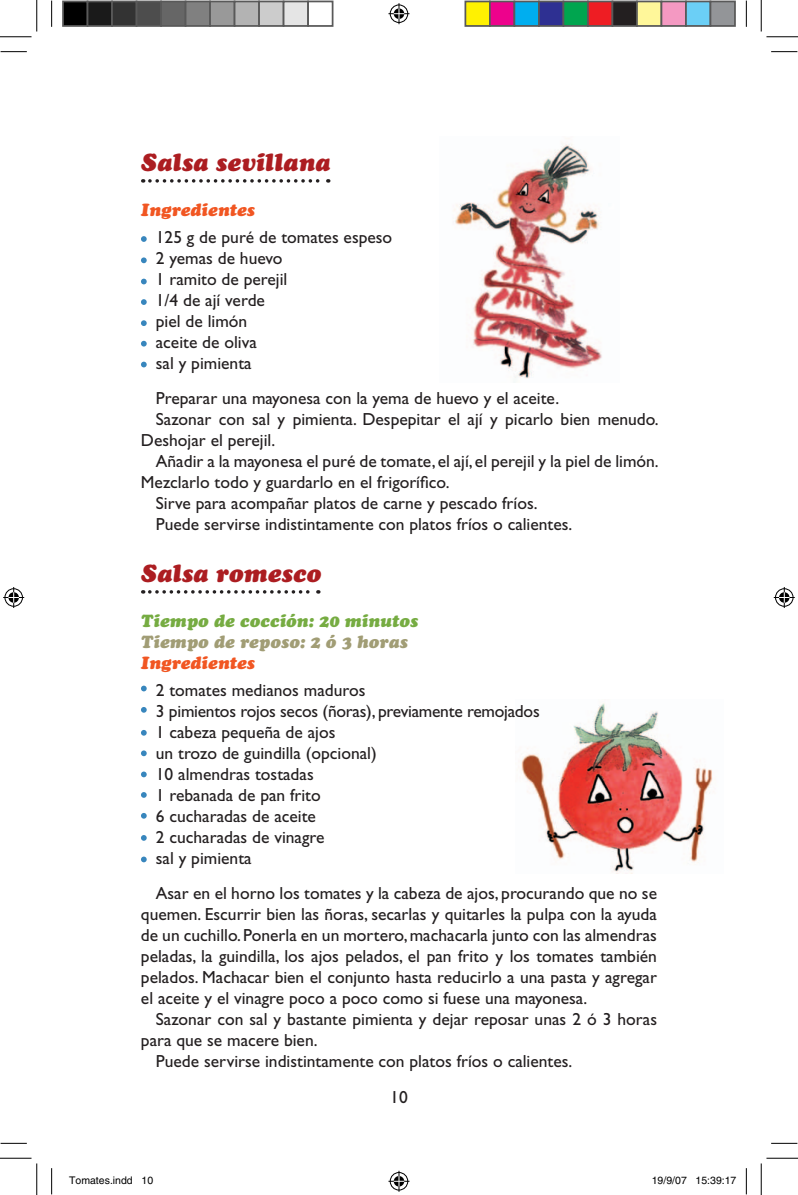
<style>
.page{position:relative;width:798px;height:1195px;background:#fff}
.page>*{position:absolute;margin:0;border:0;box-sizing:border-box;transform-origin:0 0}
.t1{font:italic 900 24.5px "Cooper";color:#ac1d21}
.t2{font:17.5px/21px "Gill Sans";color:#231f20}
.t3{font:italic 900 17.5px "Cooper";color:#76ac42}
.t4{font:italic 900 17.5px "Cooper";color:#f15622}
.t5{font:italic 900 17.5px "Cooper";color:#a19d75}
.t6{font:10.5px "Helvetica";color:#000}
</style>
<div class="page">
<img style="left:521px;top:703px;width:192px;height:171px">
<img style="left:453px;top:144px;width:149px;height:235px">
<svg style="left:150px;top:590px;width:169px;height:3px"></svg>
<svg style="left:141px;top:685px;width:6px;height:6px"></svg>
<svg style="left:141px;top:707px;width:6px;height:5px"></svg>
<svg style="left:141px;top:730px;width:6px;height:5px"></svg>
<svg style="left:141px;top:750px;width:6px;height:6px"></svg>
<svg style="left:141px;top:771px;width:6px;height:6px"></svg>
<svg style="left:141px;top:792px;width:6px;height:6px"></svg>
<svg style="left:141px;top:813px;width:6px;height:5px"></svg>
<svg style="left:141px;top:835px;width:6px;height:6px"></svg>
<svg style="left:141px;top:856px;width:6px;height:6px"></svg>
<svg style="left:150px;top:179px;width:179px;height:4px"></svg>
<svg style="left:141px;top:236px;width:6px;height:6px"></svg>
<svg style="left:141px;top:257px;width:6px;height:6px"></svg>
<svg style="left:141px;top:279px;width:6px;height:5px"></svg>
<svg style="left:141px;top:299px;width:6px;height:6px"></svg>
<svg style="left:141px;top:320px;width:6px;height:6px"></svg>
<svg style="left:141px;top:341px;width:6px;height:5px"></svg>
<svg style="left:141px;top:362px;width:6px;height:5px"></svg>
<svg style="left:1px;top:51px;width:26px;height:1px"></svg>
<svg style="left:771px;top:51px;width:26px;height:1px"></svg>
<svg style="left:1px;top:1143px;width:26px;height:1px"></svg>
<svg style="left:771px;top:1143px;width:26px;height:1px"></svg>
<svg style="left:51px;top:1px;width:1px;height:26px"></svg>
<svg style="left:51px;top:1168px;width:1px;height:26px"></svg>
<svg style="left:746px;top:1px;width:1px;height:26px"></svg>
<svg style="left:746px;top:1168px;width:1px;height:26px"></svg>
<hr style="left:0;top:36px;width:32px;height:1px;background:#000">
<hr style="left:766px;top:36px;width:32px;height:1px;background:#000">
<hr style="left:0;top:1158px;width:32px;height:1px;background:#000">
<hr style="left:766px;top:1158px;width:32px;height:1px;background:#000">
<hr style="left:36px;top:0;width:1px;height:31px;background:#000">
<hr style="left:36px;top:1163px;width:1px;height:32px;background:#000">
<hr style="left:761px;top:0;width:1px;height:31px;background:#000">
<hr style="left:761px;top:1163px;width:1px;height:32px;background:#000">
<svg style="left:388px;top:3px;width:21px;height:21px"></svg>
<svg style="left:388px;top:1170px;width:21px;height:21px"></svg>
<svg style="left:3px;top:587px;width:21px;height:21px"></svg>
<svg style="left:774px;top:587px;width:21px;height:21px"></svg>
<div style="left:63px;top:1px;width:25px;height:25px;background:#000"></div>
<div style="left:62px;top:1px;width:26px;height:26px;border:2px solid #595959"></div>
<div style="left:88px;top:1px;width:24px;height:25px;background:#1a1a1a"></div>
<div style="left:87px;top:1px;width:26px;height:26px;border:2px solid #595959"></div>
<div style="left:112px;top:1px;width:25px;height:25px;background:#333"></div>
<div style="left:111px;top:1px;width:26px;height:26px;border:2px solid #595959"></div>
<div style="left:137px;top:1px;width:24px;height:25px;background:#4d4d4d"></div>
<div style="left:136px;top:1px;width:26px;height:26px;border:2px solid #595959"></div>
<div style="left:161px;top:1px;width:25px;height:25px;background:#666"></div>
<div style="left:160px;top:1px;width:26px;height:26px;border:2px solid #595959"></div>
<div style="left:186px;top:1px;width:24px;height:25px;background:#808080"></div>
<div style="left:185px;top:1px;width:26px;height:26px;border:2px solid #595959"></div>
<div style="left:210px;top:1px;width:25px;height:25px;background:#999"></div>
<div style="left:209px;top:1px;width:26px;height:26px;border:2px solid #595959"></div>
<div style="left:235px;top:1px;width:24px;height:25px;background:#b3b3b3"></div>
<div style="left:234px;top:1px;width:26px;height:26px;border:2px solid #595959"></div>
<div style="left:259px;top:1px;width:25px;height:25px;background:#ccc"></div>
<div style="left:258px;top:1px;width:26px;height:26px;border:2px solid #595959"></div>
<div style="left:284px;top:1px;width:24px;height:25px;background:#e5e5e5"></div>
<div style="left:283px;top:1px;width:26px;height:26px;border:2px solid #595959"></div>
<div style="left:307px;top:1px;width:26px;height:26px;border:2px solid #595959"></div>
<div style="left:465px;top:1px;width:25px;height:25px;background:#fff101"></div>
<div style="left:464px;top:1px;width:27px;height:26px;border:2px solid #595959"></div>
<div style="left:490px;top:1px;width:24px;height:25px;background:#ed028c"></div>
<div style="left:489px;top:1px;width:26px;height:26px;border:2px solid #595959"></div>
<div style="left:514px;top:1px;width:25px;height:25px;background:#00aeef"></div>
<div style="left:513px;top:1px;width:27px;height:26px;border:2px solid #595959"></div>
<div style="left:539px;top:1px;width:24px;height:25px;background:#2e3092"></div>
<div style="left:538px;top:1px;width:26px;height:26px;border:2px solid #595959"></div>
<div style="left:563px;top:1px;width:25px;height:25px;background:#00a54f"></div>
<div style="left:562px;top:1px;width:27px;height:26px;border:2px solid #595959"></div>
<div style="left:588px;top:1px;width:24px;height:25px;background:#ee1d23"></div>
<div style="left:587px;top:1px;width:26px;height:26px;border:2px solid #595959"></div>
<div style="left:612px;top:1px;width:25px;height:25px;background:#231f20"></div>
<div style="left:611px;top:1px;width:27px;height:26px;border:2px solid #595959"></div>
<div style="left:637px;top:1px;width:24px;height:25px;background:#fff79a"></div>
<div style="left:636px;top:1px;width:26px;height:26px;border:2px solid #595959"></div>
<div style="left:661px;top:1px;width:25px;height:25px;background:#f499c2"></div>
<div style="left:660px;top:1px;width:27px;height:26px;border:2px solid #595959"></div>
<div style="left:686px;top:1px;width:24px;height:25px;background:#6bcff6"></div>
<div style="left:685px;top:1px;width:26px;height:26px;border:2px solid #595959"></div>
<div style="left:710px;top:1px;width:25px;height:25px;background:#939598"></div>
<div style="left:709px;top:1px;width:27px;height:26px;border:2px solid #595959"></div>
<div style="left:147px;top:1176px;width:6px;height:8px;border:1px solid #fff;border-radius:50%"></div>
<h1 class="t1" style="left:141px;top:147px;width:191px">Salsa sevillana</h1>
<p class="t4" style="left:141px;top:199px;width:115px">Ingredientes</p>
<p class="t2" style="left:156px;top:226px;width:238px">125 g de puré de tomates espeso<br>2 yemas de huevo<br>1 ramito de perejil<br>1/4 de ají verde<br>piel de limón<br>aceite de oliva<br>sal y pimienta</p>
<p class="t2" style="left:156px;top:387px;width:405px">Preparar una mayonesa con la yema de huevo y el aceite.</p>
<p class="t2" style="left:156px;top:408px;width:504px">Sazonar con sal y pimienta. Despepitar el ají y picarlo bien menudo.</p>
<p class="t2" style="left:141px;top:429px;width:136px">Deshojar el perejil.</p>
<p class="t2" style="left:156px;top:450px;width:504px">Añadir a la mayonesa el puré de tomate, el ají, el perejil y la piel de limón.</p>
<p class="t2" style="left:141px;top:471px;width:310px">Mezclarlo todo y guardarlo en el frigorífico.</p>
<p class="t2" style="left:156px;top:492px;width:383px">Sirve para acompañar platos de carne y pescado fríos.</p>
<p class="t2" style="left:156px;top:513px;width:418px">Puede servirse indistintamente con platos fríos o calientes.</p>
<h1 class="t1" style="left:141px;top:558px;width:182px">Salsa romesco</h1>
<p class="t3" style="left:141px;top:610px;width:279px">Tiempo de cocción: 20 minutos</p>
<p class="t5" style="left:141px;top:631px;width:268px">Tiempo de reposo: 2 ó 3 horas</p>
<p class="t4" style="left:141px;top:652px;width:115px">Ingredientes</p>
<p class="t2" style="left:156px;top:679px;width:385px">2 tomates medianos maduros<br>3 pimientos rojos secos (ñoras), previamente remojados<br>1 cabeza pequeña de ajos<br>un trozo de guindilla (opcional)<br>10 almendras tostadas<br>1 rebanada de pan frito<br>6 cucharadas de aceite<br>2 cucharadas de vinagre<br>sal y pimienta</p>
<p class="t2" style="left:141px;top:882px;width:517px;text-align:justify;text-indent:15px">Asar en el horno los tomates y la cabeza de ajos, procurando que no se quemen. Escurrir bien las ñoras, secarlas y quitarles la pulpa con la ayuda de un cuchillo. Ponerla en un mortero, machacarla junto con las almendras peladas, la guindilla, los ajos pelados, el pan frito y los tomates también pelados. Machacar bien el conjunto hasta reducirlo a una pasta y agregar el aceite y el vinagre poco a poco como si fuese una mayonesa.</p>
<p class="t2" style="left:156px;top:1008px;width:503px">Sazonar con sal y bastante pimienta y dejar reposar unas 2 ó 3 horas</p>
<p class="t2" style="left:141px;top:1029px;width:178px">para que se macere bien.</p>
<p class="t2" style="left:156px;top:1050px;width:418px">Puede servirse indistintamente con platos fríos o calientes.</p>
<p class="t2" style="left:390px;top:1086px;width:19px">10</p>
<p class="t6" style="left:69px;top:1174px;width:86px">Tomates.indd 10</p>
<p class="t6" style="left:652px;top:1174px;width:86px">19/9/07 15:39:17</p>
</div>
